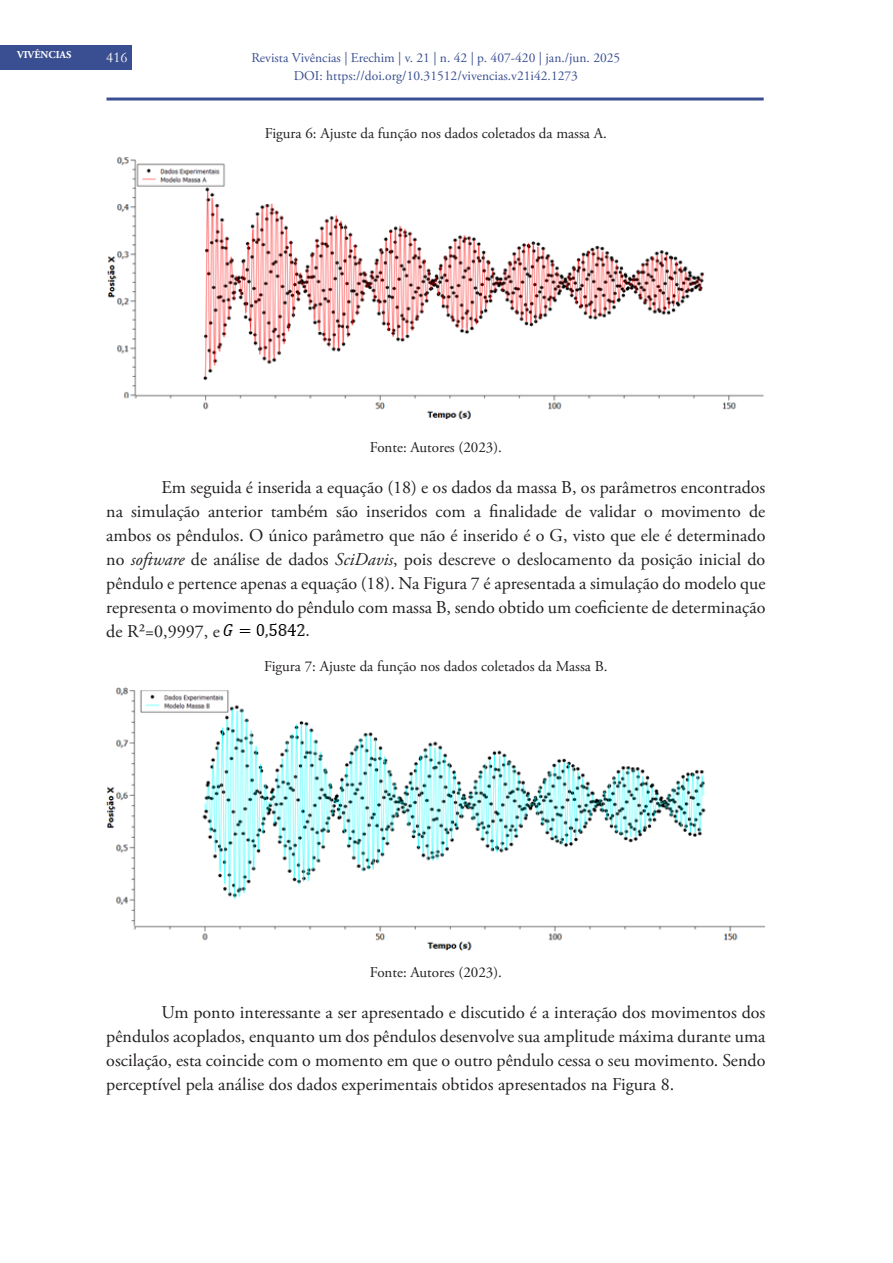
<style>
.page{position:relative;width:893px;height:1263px;background:#fff}
.page>*{position:absolute;margin:0;border:0;box-sizing:border-box;transform-origin:0 0}
.TEXTO_NORMAL{font:18px/24px "Adobe Garamond Pro";color:#231f20;text-align:justify}
.Tabela{font:15px "Adobe Garamond Pro";color:#231f20}
.t1{font:15px "Garamond";color:#fff}
.t2{font:13.5px/18px "Adobe Garamond Pro";color:#3a4f91;text-align:center}
.t3{font:700 10.5px "Adobe Garamond Pro";color:#fff}
.s1{font-style:italic}
</style>
<div class="page">
<div style="left:0;top:45px;width:131px;height:24px;background:#3a4f91"></div>
<hr style="left:107px;top:98px;width:657px;height:3px;background:#3a4f91">
<img style="left:107px;top:157px;width:657px;height:263px">
<img style="left:224px;top:623px;width:85px;height:15px">
<img style="left:107px;top:687px;width:658px;height:264px">
<p class="t3" style="left:17px;top:49px;width:56px">VIVÊNCIAS</p>
<p class="t2" style="left:251px;top:49px;width:370px">Revista Vivências | Erechim | v. 21 | n. 42 | p. 407-420 | jan./jun. 2025<br>DOI: https://doi.org/10.31512/vivencias.v21i42.1273</p>
<p class="t1" style="left:106px;top:47px;width:23px">416</p>
<p class="Tabela" style="left:265px;top:125px;width:343px">Figura 6: Ajuste da função nos dados coletados da massa A.</p>
<p class="Tabela" style="left:370px;top:438px;width:134px">Fonte: Autores (2023).</p>
<p class="TEXTO_NORMAL" style="left:106px;top:476px;width:661px;text-indent:55px">Em seguida é inserida a equação (18) e os dados da massa B, os parâmetros encontrados na simulação anterior também são inseridos com a finalidade de validar o movimento de ambos os pêndulos. O único parâmetro que não é inserido é o G, visto que ele é determinado no <span class="s1">software</span> de análise de dados <span class="s1">SciDavis</span>, pois descreve o deslocamento da posição inicial do pêndulo e pertence apenas a equação (18). Na Figura 7 é apresentada a simulação do modelo que representa o movimento do pêndulo com massa B, sendo obtido um coeficiente de determinação de R²=0,9997, e</p>
<p class="Tabela" style="left:264px;top:657px;width:345px">Figura 7: Ajuste da função nos dados coletados da Massa B.</p>
<p class="Tabela" style="left:370px;top:963px;width:134px">Fonte: Autores (2023).</p>
<p class="TEXTO_NORMAL" style="left:106px;top:1001px;width:661px;text-indent:55px">Um ponto interessante a ser apresentado e discutido é a interação dos movimentos dos pêndulos acoplados, enquanto um dos pêndulos desenvolve sua amplitude máxima durante uma oscilação, esta coincide com o momento em que o outro pêndulo cessa o seu movimento. Sendo perceptível pela análise dos dados experimentais obtidos apresentados na Figura 8.</p>
</div>
